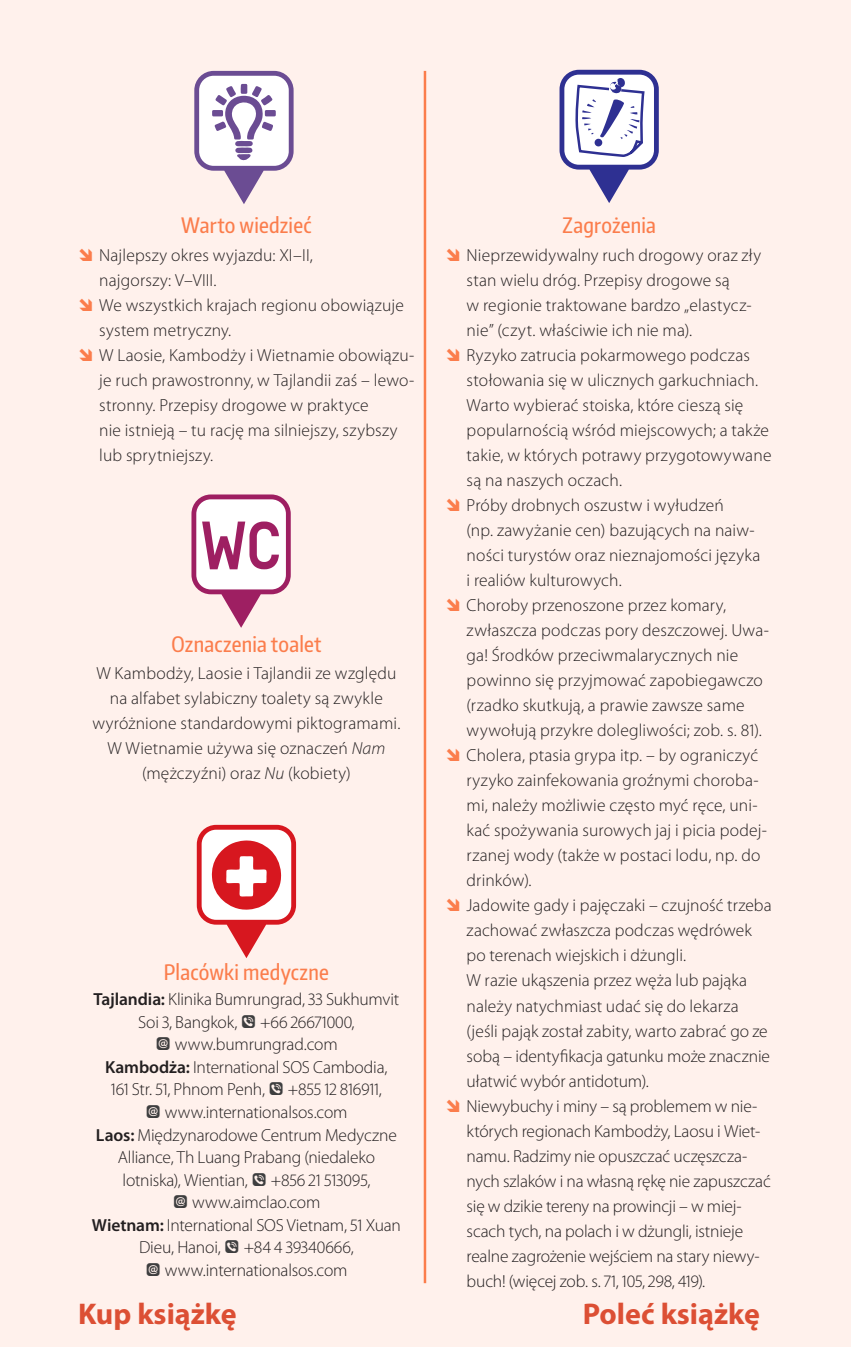
<style>
.page{position:relative;width:851px;height:1347px;background:#fff}
.page>*{position:absolute;margin:0;border:0;box-sizing:border-box;transform-origin:0 0}
.t1{font:700 30px "Myriad Pro";color:#dc4f34}
.t2{font:500 21.25px "Encode Sans Compressed";letter-spacing:.01em;color:#fb7d4c}
.t3{font:300 17.5px/25px "Myriad Pro";letter-spacing:.005em;color:#231f20}
.s1{font-style:italic}
.s2{font-weight:600}
.s3{font-family:"ikony";font-weight:400;color:#3e3e3f}
</style>
<div class="page">
<div style="left:0;top:0;width:850px;height:1346px;background:#fff1ec"></div>
<hr style="left:423px;top:71px;width:3px;height:1212px;background:#fb7d4c">
<svg style="left:559px;top:70px;width:99px;height:133px"></svg>
<div style="left:594px;top:139px;width:8px;height:7px;background:#2e3092;border-radius:50%"></div>
<svg style="left:191px;top:494px;width:100px;height:134px"></svg>
<svg style="left:197px;top:825px;width:99px;height:133px"></svg>
<svg style="left:194px;top:71px;width:99px;height:133px"></svg>
<p class="t2" style="left:181px;top:211px;width:132px">Warto wiedzieć</p>
<p class="t3" style="left:99px;top:242px;width:317px">Najlepszy okres wyjazdu: XI–II,<br>najgorszy: V–VIII.<br>We wszystkich krajach regionu obowiązuje system metryczny.<br>W Laosie, Kambodży i Wietnamie obowiązu&shy;je ruch prawostronny, w Tajlandii zaś – lewo&shy;stronny. Przepisy drogowe w praktyce<br>nie istnieją – tu rację ma silniejszy, szybszy lub sprytniejszy.</p>
<p class="t2" style="left:171px;top:630px;width:152px">Oznaczenia toalet</p>
<p class="t3" style="left:92px;top:661px;width:309px;text-align:center">W Kambodży, Laosie i Tajlandii ze względu na alfabet sylabiczny toalety są zwykle wyróżnione standardowymi piktogramami.<br>W Wietnamie używa się oznaczeń <span class="s1">Nam </span>(mężczyźni) oraz <span class="s1">Nu</span> (kobiety)</p>
<p class="t2" style="left:164px;top:958px;width:166px">Placówki medyczne</p>
<p class="t3" style="left:92px;top:988px;width:310px;line-height:22.5px;text-align:center"><span class="s2">Tajlandia:</span> Klinika Bumrungrad, 33 Sukhumvit Soi 3, Bangkok, <span class="s3">(</span> +66 26671000,<br><span class="s3">@</span> www.bumrungrad.com<br><span class="s2">Kambodża:</span> International SOS Cambodia,<br>161 Str. 51, Phnom Penh, <span class="s3">(</span> +855 12 816911,<br><span class="s3">@</span> www.internationalsos.com<br><span class="s2">Laos:</span> Międzynarodowe Centrum Medyczne Alliance, Th Luang Prabang (niedaleko lotniska), Wientian, <span class="s3">(</span> +856 21 513095,<br><span class="s3">@</span> www.aimclao.com<br><span class="s2">Wietnam:</span> International SOS Vietnam, 51 Xuan Dieu, Hanoi, <span class="s3">(</span> +84 4 39340666,<br><span class="s3">@</span> www.internationalsos.com</p>
<p class="t2" style="left:562px;top:211px;width:95px">Zagrożenia</p>
<p class="t3" style="left:466px;top:242px;width:306px">Nieprzewidywalny ruch drogowy oraz zły stan wielu dróg. Przepisy drogowe są<br>w regionie traktowane bardzo „elastycz&shy;nie” (czyt. właściwie ich nie ma).<br>Ryzyko zatrucia pokarmowego podczas stołowania się w ulicznych garkuchniach.<br>Warto wybierać stoiska, które cieszą się popularnością wśród miejscowych; a także takie, w których potrawy przygotowywane są na naszych oczach.<br>Próby drobnych oszustw i wyłudzeń<br>(np. zawyżanie cen) bazujących na naiw&shy;ności turystów oraz nieznajomości języka<br>i realiów kulturowych.<br>Choroby przenoszone przez komary, zwłaszcza podczas pory deszczowej. Uwa&shy;ga! Środków przeciwmalarycznych nie powinno się przyjmować zapobiegawczo (rzadko skutkują, a prawie zawsze same wywołują przykre dolegliwości; zob. s. 81).<br>Cholera, ptasia grypa itp. – by ograniczyć ryzyko zainfekowania groźnymi choroba&shy;mi, należy możliwie często myć ręce, uni&shy;kać spożywania surowych jaj i picia podej&shy;rzanej wody (także w postaci lodu, np. do drinków).<br>Jadowite gady i pajęczaki – czujność trzeba zachować zwłaszcza podczas wędrówek po terenach wiejskich i dżungli.<br>W razie ukąszenia przez węża lub pająka należy natychmiast udać się do lekarza (jeśli pająk został zabity, warto zabrać go ze sobą – identyfikacja gatunku może znacznie ułatwić wybór antidotum).<br>Niewybuchy i miny – są problemem w nie&shy;których regionach Kambodży, Laosu i Wiet&shy;namu. Radzimy nie opuszczać uczęszcza&shy;nych szlaków i na własną rękę nie zapuszczać się w dzikie tereny na prowincji – w miej&shy;scach tych, na polach i w dżungli, istnieje realne zagrożenie wejściem na stary niewy&shy;buch! (więcej zob. s. 71, 105, 298, 419).</p>
<h1 class="t1" style="left:78px;top:1294px;width:160px">Kup książkę</h1>
<h1 class="t1" style="left:583px;top:1294px;width:178px">Poleć książkę</h1>
</div>
